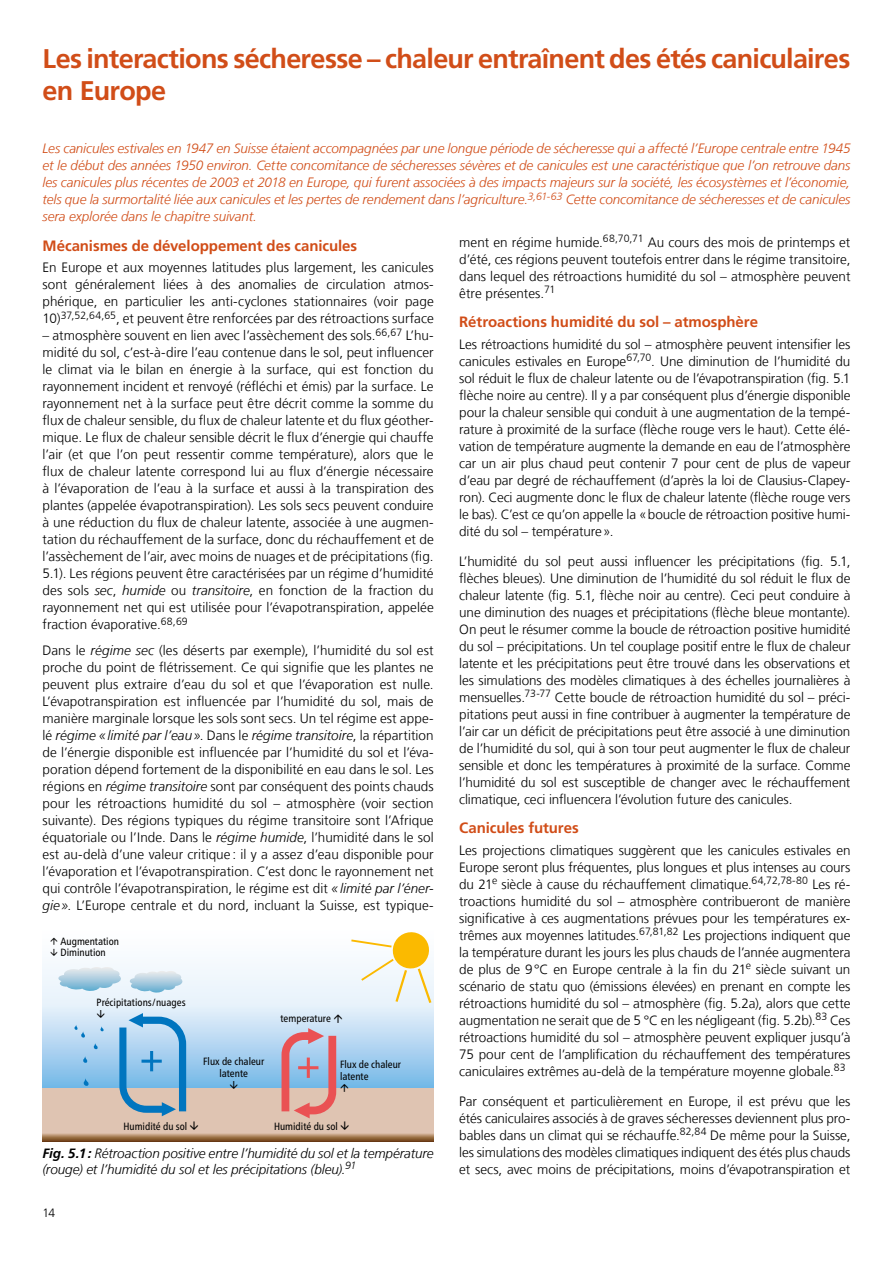
<style>
.page{position:relative;width:893px;height:1263px;background:#fff}
.page>*{position:absolute;margin:0;border:0;box-sizing:border-box;transform-origin:0 0}
.t1{font:700 27px/32.4px "Frutiger LT Com";letter-spacing:-.025em;color:#d14d18}
.t2{font:700 15px "Frutiger LT Com";letter-spacing:-.005em;color:#d14d18}
.t3{font:300 13.5px/17px "Frutiger LT Com";letter-spacing:-.005em;color:#000;text-align:justify}
.t4{font:italic 300 13.5px/17px "Frutiger LT Com";letter-spacing:-.005em;color:#d14d18;text-align:justify}
.t5{font:italic 300 13.5px/16.2px "Frutiger LT Com";letter-spacing:-.005em;color:#000}
.t6{font:300 12px "Frutiger LT Com";color:#000}
.t7{font:condensed 10.5px/11.7px "Frutiger Neue LT Pro";color:#000}
.s1{font-style:italic}
.s2{font-weight:700}
</style>
<div class="page">
<svg style="left:43px;top:964px;width:390px;height:124px;background:#c5e0f5"></svg>
<svg style="left:43px;top:1088px;width:390px;height:53px;background:#d2b49e"></svg>
<svg style="left:351px;top:932px;width:80px;height:71px"></svg>
<svg style="left:83px;top:1056px;width:4px;height:7px"></svg>
<svg style="left:58px;top:966px;width:64px;height:25px"></svg>
<svg style="left:129px;top:970px;width:54px;height:23px"></svg>
<svg style="left:83px;top:1078px;width:6px;height:8px"></svg>
<svg style="left:93px;top:1043px;width:5px;height:6px"></svg>
<svg style="left:100px;top:1026px;width:4px;height:5px"></svg>
<svg style="left:74px;top:1025px;width:11px;height:13px"></svg>
<svg style="left:334px;top:1014px;width:8px;height:8px"></svg>
<svg style="left:97px;top:1010px;width:8px;height:8px"></svg>
<svg style="left:230px;top:1080px;width:7px;height:8px"></svg>
<svg style="left:282px;top:1028px;width:67px;height:101px;background:#c6a9b3"></svg>
<svg style="left:119px;top:1013px;width:79px;height:116px;background:#94b9d3"></svg>
<h1 class="t1" style="left:43px;top:43px;width:809px">Les interactions sécheresse – chaleur entraînent des étés caniculaires en Europe</h1>
<p class="t4" style="left:43px;top:140px;width:809px">Les canicules estivales en 1947 en Suisse étaient accompagnées par une longue période de sécheresse qui a affecté l’Europe centrale entre 1945 et le début des années 1950 environ. Cette concomitance de sécheresses sévères et de canicules est une caractéristique que l’on retrouve dans les canicules plus récentes de 2003 et 2018 en Europe, qui furent associées à des impacts majeurs sur la société, les écosystèmes et l’économie, tels que la surmortalité liée aux canicules et les pertes de rendement dans l’agriculture.<sup>3,61-63</sup> Cette concomitance de sécheresses et de canicules sera explorée dans le chapitre suivant.</p>
<p class="t2" style="left:43px;top:237px;width:316px">Mécanismes de développement des canicules</p>
<p class="t3" style="left:43px;top:259px;width:393px">En Europe et aux moyennes latitudes plus largement, les canicules sont généralement liées à des anomalies de circulation atmos&shy;phérique, en particulier les anti-cyclones stationnaires (voir page 10)<sup>37,52,64,65</sup>, et peuvent être renforcées par des rétroactions surface</p>
<p class="t3" style="left:43px;top:327px;width:393px">– atmosphère souvent en lien avec l’assèchement des sols.<sup>66,67</sup> L’hu&shy;midité du sol, c’est-à-dire l’eau contenue dans le sol, peut influencer le climat via le bilan en énergie à la surface, qui est fonction du rayonnement incident et renvoyé (réfléchi et émis) par la surface. Le rayonnement net à la surface peut être décrit comme la somme du flux de chaleur sensible, du flux de chaleur latente et du flux géother&shy;mique. Le flux de chaleur sensible décrit le flux d’énergie qui chauffe l’air (et que l’on peut ressentir comme température), alors que le flux de chaleur latente correspond lui au flux d’énergie nécessaire à l’évaporation de l’eau à la surface et aussi à la transpiration des plantes (appelée évapotranspiration). Les sols secs peuvent conduire à une réduction du flux de chaleur latente, associée à une augmen&shy;tation du réchauffement de la surface, donc du réchauffement et de l’assèchement de l’air, avec moins de nuages et de précipitations (fig.<br>5.1). Les régions peuvent être caractérisées par un régime d’humidité des sols <span class="s1">sec</span>, <span class="s1">humide</span> ou <span class="s1">transitoire</span>, en fonction de la fraction du rayonnement net qui est utilisée pour l’évapotranspiration, appelée fraction évaporative.<sup>68,69</sup></p>
<p class="t3" style="left:43px;top:642px;width:393px">Dans le <span class="s1">régime sec</span> (les déserts par exemple), l’humidité du sol est proche du point de flétrissement. Ce qui signifie que les plantes ne peuvent plus extraire d’eau du sol et que l’évaporation est nulle.<br>L’évapotranspiration est influencée par l’humidité du sol, mais de manière marginale lorsque les sols sont secs. Un tel régime est appe&shy;lé <span class="s1">régime «limité par l’eau»</span>. Dans le <span class="s1">régime transitoire</span>, la répartition de l’énergie disponible est influencée par l’humidité du sol et l’éva&shy;poration dépend fortement de la disponibilité en eau dans le sol. Les régions en <span class="s1">régime transitoire</span> sont par conséquent des points chauds pour les rétroactions humidité du sol – atmosphère (voir section suivante). Des régions typiques du régime transitoire sont l’Afrique équatoriale ou l’Inde. Dans le <span class="s1">régime humide</span>, l’humidité dans le sol est au-delà d’une valeur critique: il y a assez d’eau disponible pour l’évaporation et l’évapotranspiration. C’est donc le rayonnement net qui contrôle l’évapotranspiration, le régime est dit <span class="s1">«limité par l’éner&shy;gie»</span>. L’Europe centrale et du nord, incluant la Suisse, est typique-</p>
<p class="t3" style="left:459px;top:234px;width:393px">ment en régime humide.<sup>68,70,71</sup> Au cours des mois de printemps et d’été, ces régions peuvent toutefois entrer dans le régime transitoire, dans lequel des rétroactions humidité du sol – atmosphère peuvent être présentes.<sup>71</sup></p>
<p class="t2" style="left:459px;top:313px;width:300px">Rétroactions humidité du sol – atmosphère</p>
<p class="t3" style="left:459px;top:336px;width:393px">Les rétroactions humidité du sol – atmosphère peuvent intensifier les canicules estivales en Europe<sup>67,70</sup>. Une diminution de l’humidité du sol réduit le flux de chaleur latente ou de l’évapotranspiration (fig. 5.1 flèche noire au centre). Il y a par conséquent plus d’énergie disponible pour la chaleur sensible qui conduit à une augmentation de la tempé&shy;rature à proximité de la surface (flèche rouge vers le haut). Cette élé&shy;vation de température augmente la demande en eau de l’atmosphère car un air plus chaud peut contenir 7 pour cent de plus de vapeur d’eau par degré de réchauffement (d’après la loi de Clausius-Clapey&shy;ron). Ceci augmente donc le flux de chaleur latente (flèche rouge vers le bas). C’est ce qu’on appelle la «boucle de rétroaction positive humi&shy;dité du sol – température».</p>
<p class="t3" style="left:459px;top:552px;width:393px">L’humidité du sol peut aussi influencer les précipitations (fig. 5.1, flèches bleues). Une diminution de l’humidité du sol réduit le flux de chaleur latente (fig. 5.1, flèche noir au centre). Ceci peut conduire à une diminution des nuages et précipitations (flèche bleue montante).<br>On peut le résumer comme la boucle de rétroaction positive humidité du sol – précipitations. Un tel couplage positif entre le flux de chaleur latente et les précipitations peut être trouvé dans les observations et les simulations des modèles climatiques à des échelles journalières à mensuelles.<sup>73-77</sup> Cette boucle de rétroaction humidité du sol – préci&shy;pitations peut aussi in fine contribuer à augmenter la température de l’air car un déficit de précipitations peut être associé à une diminution de l’humidité du sol, qui à son tour peut augmenter le flux de chaleur sensible et donc les températures à proximité de la surface. Comme l’humidité du sol est susceptible de changer avec le réchauffement climatique, ceci influencera l’évolution future des canicules.</p>
<p class="t2" style="left:459px;top:819px;width:121px">Canicules futures</p>
<p class="t3" style="left:459px;top:842px;width:393px">Les projections climatiques suggèrent que les canicules estivales en Europe seront plus fréquentes, plus longues et plus intenses au cours du 21<sup>e</sup> siècle à cause du réchauffement climatique.<sup>64,72,78-80</sup> Les ré&shy;troactions humidité du sol – atmosphère contribueront de manière significative à ces augmentations prévues pour les températures ex&shy;trêmes aux moyennes latitudes.<sup>67,81,82</sup> Les projections indiquent que la température durant les jours les plus chauds de l’année augmentera de plus de 9°C en Europe centrale à la fin du 21<sup>e</sup> siècle suivant un scénario de statu quo (émissions élevées) en prenant en compte les rétroactions humidité du sol – atmosphère (fig. 5.2a), alors que cette augmentation ne serait que de 5 °C en les négligeant (fig. 5.2b).<sup>83</sup> Ces rétroactions humidité du sol – atmosphère peuvent expliquer jusqu’à 75 pour cent de l’amplification du réchauffement des températures caniculaires extrêmes au-delà de la température moyenne globale.<sup>83</sup></p>
<p class="t3" style="left:459px;top:1093px;width:393px">Par conséquent et particulièrement en Europe, il est prévu que les étés caniculaires associés à de graves sécheresses deviennent plus pro&shy;bables dans un climat qui se réchauffe.<sup>82,84</sup> De même pour la Suisse, les simulations des modèles climatiques indiquent des étés plus chauds et secs, avec moins de précipitations, moins d’évapotranspiration et</p>
<p class="t7" style="left:60px;top:937px;width:60px;line-height:10.5px">Augmentation<br>Diminution</p>
<p class="t7" style="left:97px;top:997px;width:91px">Précipitations/nuages</p>
<p class="t7" style="left:281px;top:1013px;width:52px">temperature</p>
<p class="t7" style="left:203px;top:1056px;width:63px;text-align:center">Flux de chaleur latente</p>
<p class="t7" style="left:340px;top:1059px;width:63px">Flux de chaleur latente</p>
<p class="t7" style="left:274px;top:1121px;width:65px">Humidité du sol</p>
<p class="t7" style="left:124px;top:1121px;width:65px">Humidité du sol</p>
<p class="t5" style="left:43px;top:1145px;width:393px"><span class="s2">Fig. 5.1:</span> Rétroaction positive entre l’humidité du sol et la température (rouge) et l’humidité du sol et les précipitations (bleu).<sup>91</sup></p>
<p class="t6" style="left:43px;top:1206px;width:14px">14</p>
</div>
